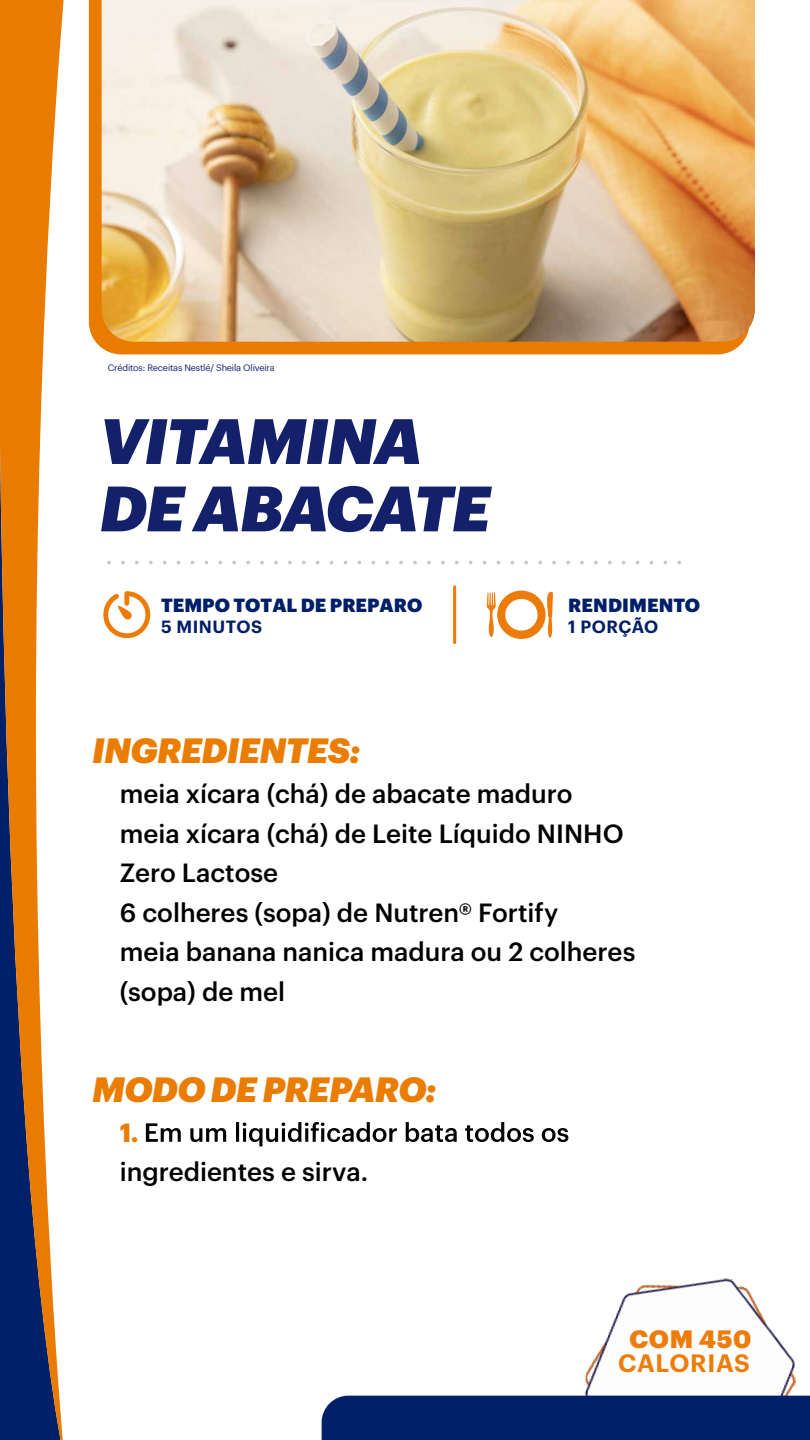
<style>
.page{position:relative;width:810px;height:1440px;background:#fff}
.page>*{position:absolute;margin:0;border:0;box-sizing:border-box;transform-origin:0 0}
.t1{font:italic 900 62.62px/67.3px "Graphik";letter-spacing:-.02em;color:#13216a}
.t2{font:italic 900 34.42px "Graphik";letter-spacing:-.02em;color:#ea7c00}
.t3{font:500 25.8px/39.6px "Graphik";color:#000}
.t4{font:700 25.8px "Graphik";color:#ea7c00}
.t5{font:600 24.6px "Graphik";letter-spacing:.03em;color:#ed7d0a}
.t6{font:900 24.6px "Graphik";letter-spacing:.025em;color:#ed7d0a}
.t7{font:900 18.67px "Graphik";color:#001f69}
.t8{font:600 17.33px "Graphik";letter-spacing:.025em;color:#001f69}
.t9{font:9.15px "Graphik";letter-spacing:-.02em;color:#13216a}
</style>
<div class="page">
<svg style="left:0;top:0;width:64px;height:1440px"></svg>
<img style="left:580px;top:1278px;width:229px;height:118px">
<div style="left:322px;top:1396px;width:488px;height:44px;background:#002169"></div>
<svg style="left:146px;top:1122px;width:422px;height:24px"></svg>
<svg style="left:107px;top:561px;width:572px;height:3px"></svg>
<svg style="left:487px;top:591px;width:66px;height:48px"></svg>
<svg style="left:103px;top:591px;width:48px;height:48px"></svg>
<hr style="left:453px;top:586px;width:3px;height:58px;background:#ec7c07;border-radius:2px">
<div style="left:89px;top:0;width:654px;height:354px;background:#e97c00"></div>
<img style="left:102px;top:0;width:653px;height:342px">
<p class="t9" style="left:108px;top:360px;width:168px">Créditos: Receitas Nestlé/ Sheila Oliveira</p>
<h1 class="t1" style="left:100px;top:402px;width:392px">VITAMINA<br>DE ABACATE</h1>
<p class="t7" style="left:161px;top:590px;width:263px">TEMPO TOTAL DE PREPARO</p>
<p class="t8" style="left:161px;top:613px;width:103px">5 MINUTOS</p>
<p class="t7" style="left:568px;top:590px;width:133px">RENDIMENTO</p>
<p class="t8" style="left:568px;top:613px;width:92px">1 PORÇÃO</p>
<h2 class="t2" style="left:92px;top:724px;width:270px">INGREDIENTES:</h2>
<p class="t3" style="left:120px;top:772px;width:517px">meia xícara (chá) de abacate maduro meia xícara (chá) de Leite Líquido NINHO<br>Zero Lactose<br>6 colheres (sopa) de Nutren® Fortify<br>meia banana nanica madura ou 2 colheres (sopa) de mel</p>
<h2 class="t2" style="left:92px;top:1063px;width:346px">MODO DE PREPARO:</h2>
<p class="t4" style="left:120px;top:1112px;width:20px">1.</p>
<p class="t3" style="left:120px;top:1150px;width:250px">ingredientes e sirva.</p>
<p class="t6" style="left:629px;top:1320px;width:123px">COM 450</p>
<p class="t5" style="left:618px;top:1344px;width:133px">CALORIAS</p>
</div>
